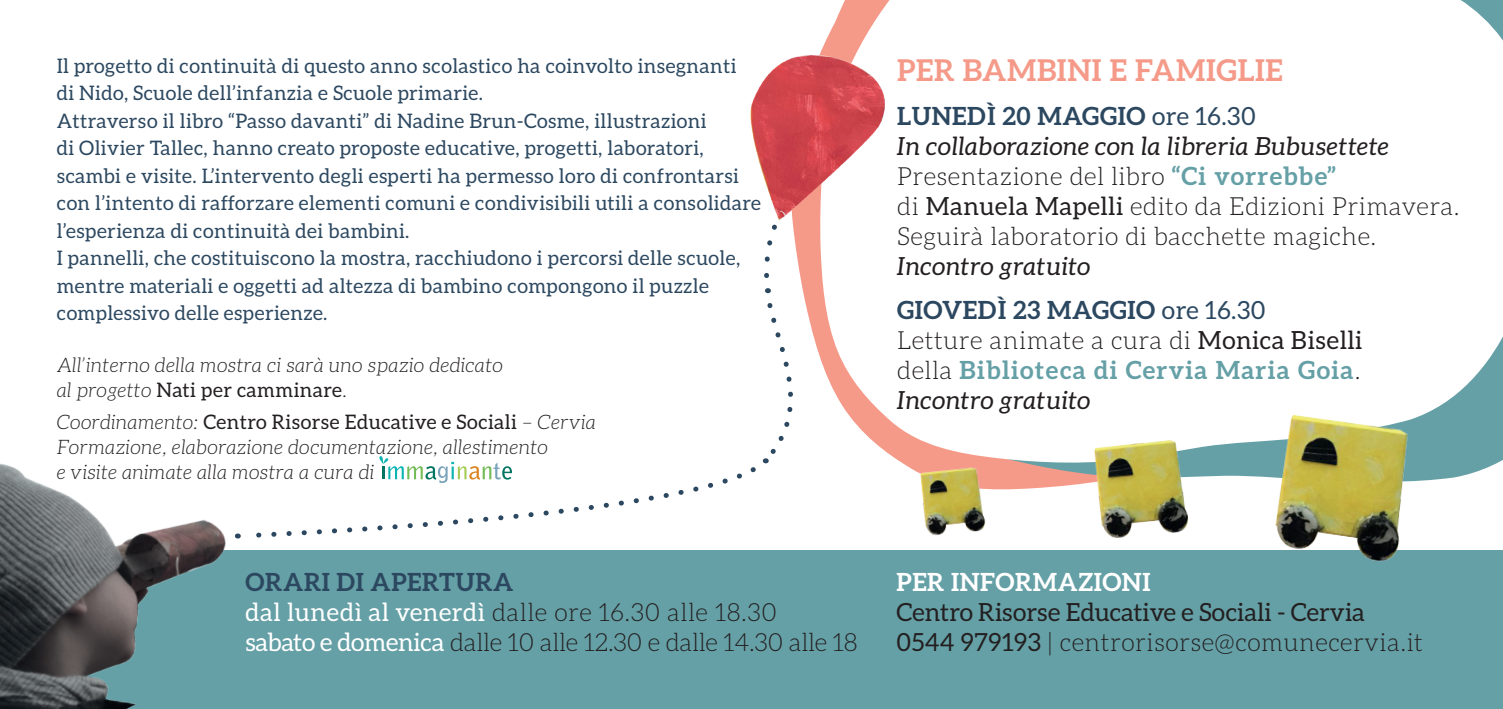
<style>
.page{position:relative;width:1503px;height:709px;background:#fff}
.page>*{position:absolute;margin:0;border:0;box-sizing:border-box;transform-origin:0 0}
.t1{font:700 30px "Aleo";letter-spacing:.02em;color:#f59a89}
.t2{font:300 25px/30px "Aleo";letter-spacing:.02em;color:#231f20}
.t3{font:300 25px/30px "Aleo";letter-spacing:-.01em;color:#231f20}
.t4{font:25px/30px "Aleo";color:#231f20}
.t5{font:italic 25px/44.2px "Aleo";letter-spacing:.02em;color:#231f20}
.t6{font:700 25px "Aleo";letter-spacing:.02em;color:#fff}
.t7{font:20px/27.5px "Aleo";letter-spacing:.02em;color:#2c4860}
.t8{font:italic 300 20px/25px "Aleo";letter-spacing:.02em;color:#231f20}
.s1{font-weight:400;font-style:normal}
.s2{font-weight:700;color:#2c4860}
.s3{font-weight:400;color:#2c4860}
.s4{font-weight:400;font-style:italic}
.s5{font-weight:700;color:#65a0a6}
.s6{font-weight:400}
.s7{font-weight:700;font-style:normal;color:#2c4860}
.s8{font-style:normal;color:#2c4860}
.s9{font-weight:400;color:#fff}
.s10{font-weight:300}
</style>
<div class="page">
<div style="left:1px;top:550px;width:1501px;height:159px;background:#65a0a6"></div>
<svg style="left:794px;top:236px;width:279px;height:254px"></svg>
<img style="left:0;top:463px;width:237px;height:246px">
<svg style="left:820px;top:0;width:682px;height:465px"></svg>
<svg style="left:764px;top:240px;width:9px;height:53px"></svg>
<svg style="left:237px;top:299px;width:573px;height:240px"></svg>
<img style="left:750px;top:43px;width:156px;height:193px">
<img style="left:1244px;top:365px;width:204px;height:197px">
<img style="left:1073px;top:404px;width:138px;height:134px">
<img style="left:906px;top:443px;width:95px;height:93px">
<p class="t7" style="left:57px;top:52px;width:705px">Il progetto di continuità di questo anno scolastico ha coinvolto insegnanti<br>di Nido, Scuole dell’infanzia e Scuole primarie.<br>Attraverso il libro “Passo davanti” di Nadine Brun-Cosme, illustrazioni<br>di Olivier Tallec, hanno creato proposte educative, progetti, laboratori, scambi e visite. L’intervento degli esperti ha permesso loro di confrontarsi con l’intento di rafforzare elementi comuni e condivisibili utili a consolidare l’esperienza di continuità dei bambini.<br>I pannelli, che costituiscono la mostra, racchiudono i percorsi delle scuole, mentre materiali e oggetti ad altezza di bambino compongono il puzzle complessivo delle esperienze.</p>
<p class="t8" style="left:57px;top:353px;width:447px">All’interno della mostra ci sarà uno spazio dedicato al progetto <span class="s1">Nati per camminare</span>.</p>
<p class="t8" style="left:57px;top:410px;width:541px">Coordinamento: <span class="s1">Centro Risorse Educative e Sociali</span> – Cervia<br>Formazione, elaborazione documentazione, allestimento<br>e visite animate alla mostra a cura di</p>
<h1 class="t1" style="left:897px;top:53px;width:387px">PER BAMBINI E FAMIGLIE</h1>
<p class="t2" style="left:897px;top:101px;width:564px"><span class="s2">LUNEDÌ 20 MAGGIO</span> <span class="s3">ore 16.30<br></span><span class="s4">In collaborazione con la libreria Bubusettete </span>Presentazione del libro <span class="s5">“Ci vorrebbe”<br></span>di <span class="s6">Manuela Mapelli</span> edito da Edizioni Primavera.<br>Seguirà laboratorio di bacchette magiche.</p>
<p class="t5" style="left:897px;top:244px;width:370px">Incontro gratuito<br><span class="s7">GIOVEDÌ 23 MAGGIO</span> <span class="s8">ore 16.30</span></p>
<p class="t2" style="left:897px;top:325px;width:467px;text-align:justify">Letture animate a cura di <span class="s6">Monica Biselli </span>della <span class="s5">Biblioteca di Cervia Maria Goia</span>.<br><span class="s4">Incontro gratuito</span></p>
<p class="t3" style="left:246px;top:567px;width:613px"><span class="s2">ORARI DI APERTURA<br></span><span class="s9">dal lunedì al venerdì</span> dalle ore 16.30 alle 18.30<br><span class="s9">sabato e domenica</span> dalle 10 alle 12.30 e dalle 14.30 alle 18</p>
<p class="t6" style="left:896px;top:568px;width:255px">PER INFORMAZIONI</p>
<p class="t4" style="left:896px;top:597px;width:528px">Centro Risorse Educative e Sociali - Cervia<br>0544 979193 <span class="s10">| centrorisorse@comunecervia.it</span></p>
</div>
